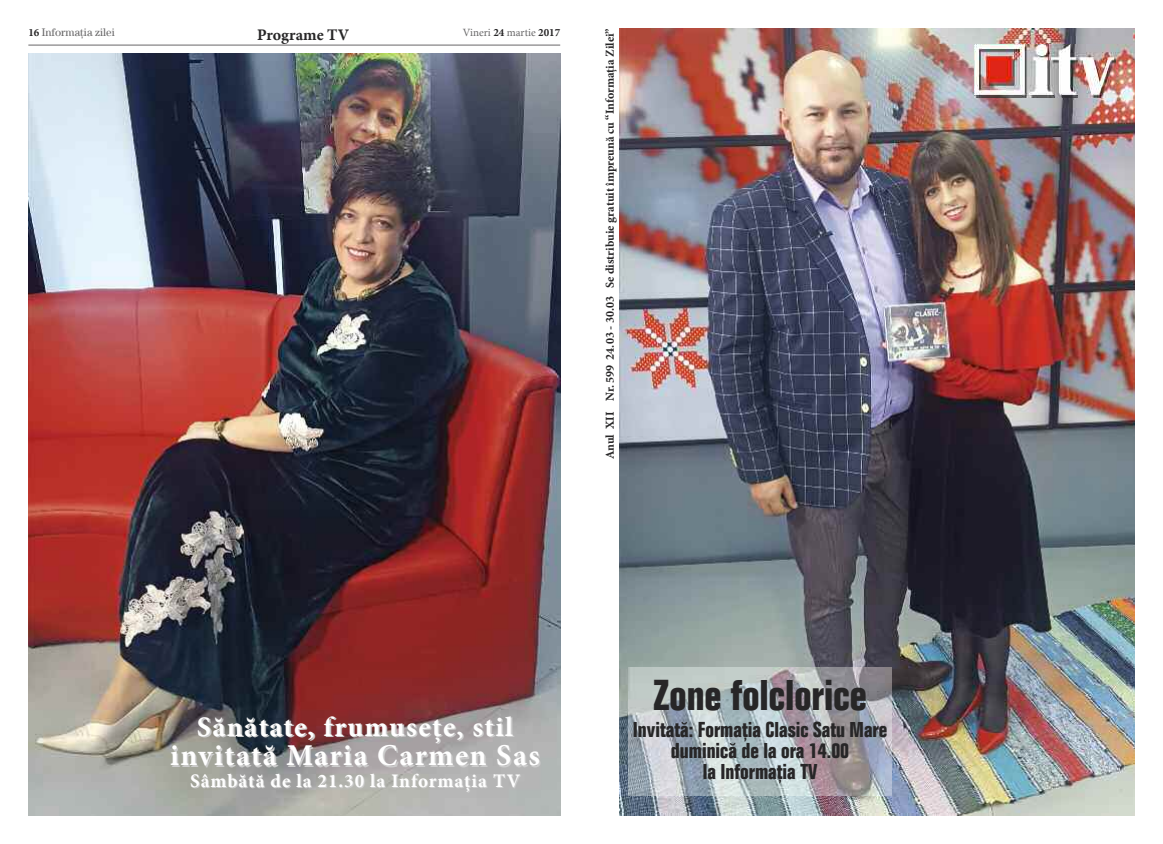
<style>
.page{position:relative;width:1163px;height:844px;background:#fff}
.page>*{position:absolute;margin:0;border:0;box-sizing:border-box;transform-origin:0 0}
.t1{font:condensed 42px "IZ BC Folio";color:#272627}
.t2{font:30px "IZ Minion Pro Bold";letter-spacing:.05em;color:#fff}
.t3{font:28px "IZ Minion Pro Bold";letter-spacing:.05em;color:#fff}
.t4{font:condensed 21px/21px "IZ BC Folio";color:#272627;text-align:center}
.t5{font:19px "IZ Minion Pro Bold";letter-spacing:.05em;color:#fff}
.t6{font:16px "IZ Minion Pro Bold";letter-spacing:.005em;color:#272627}
.t7{font:12px "IZ Minion Pro Bold";color:#272627}
.t8{font:11px "IZ Minion Pro Regular";color:#686768}
.t9{font:11px "IZ Century Std Book";color:#686768}
.s1{font-family:"IZ Minion Pro Bold";color:#272627}
</style>
<div class="page">
<hr style="left:28px;top:45px;width:532px;height:1px;background:#686768">
<img style="left:28px;top:53px;width:532px;height:762px">
<img style="left:619px;top:28px;width:515px;height:787px">
<img style="left:628px;top:667px;width:263px;height:128px">
<img style="left:974px;top:45px;width:141px;height:53px">
<p class="t9" style="left:28px;top:29px;width:88px"><span class="s1">16</span> Informa\ia zilei</p>
<h3 class="t6" style="left:257px;top:28px;width:94px">Programe TV</h3>
<p class="t8" style="left:463px;top:28px;width:99px">vineri <span class="s1">24</span> martie <span class="s1">2017</span></p>
<p class="t7" style="left:605px;top:459px;width:432px;rotate:-90deg">Anul XII Nr. 599 24.03 - 30.03 Se distribuie gratuit `mpreun[ cu “Informa\ia Zilei”</p>
<h3 class="t3" style="left:197px;top:715px;width:317px">S[n[tate, frumuse\e, stil</h3>
<h2 class="t2" style="left:170px;top:743px;width:371px">invitat[ Maria Carmen Sas</h2>
<h3 class="t5" style="left:190px;top:773px;width:331px">S]mb[t[ de la 21.30 la Informa\ia TV</h3>
<h1 class="t1" style="left:653px;top:680px;width:215px">Zone folclorice</h1>
<h3 class="t4" style="left:632px;top:720px;width:256px">Invitat[&lt; Forma\ia Clasic Satu Mare duminic[ de la ora 14.00<br>la Informa\ia TV</h3>
</div>
